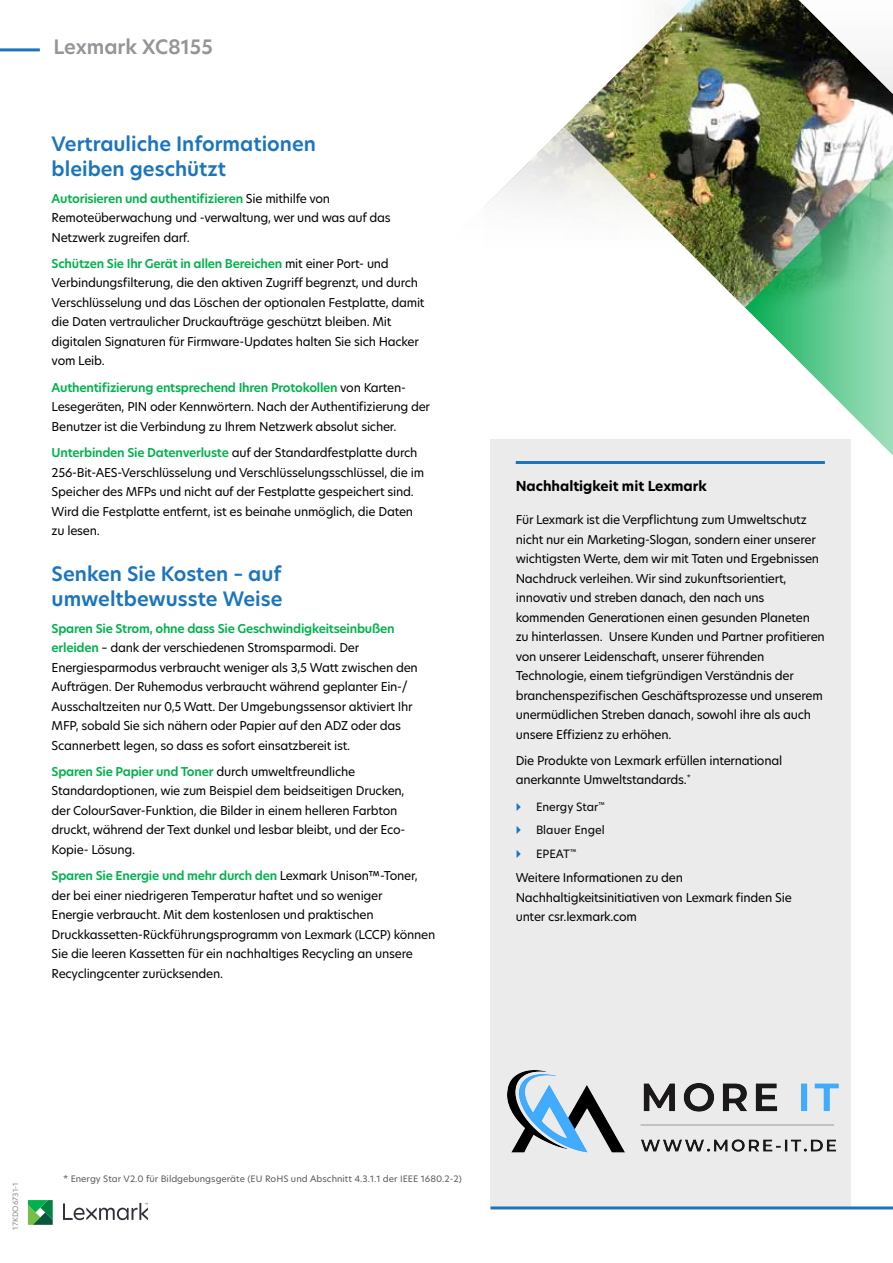
<style>
.page{position:relative;width:893px;height:1263px;background:#fff}
.page>*{position:absolute;margin:0;border:0;box-sizing:border-box;transform-origin:0 0}
.t1{font:600 19.5px/25.5px "TP Hero";color:#1c75bc}
.t2{font:600 19.5px "TP Hero";color:#939598}
.t3{font:700 13.5px "TP Hero";color:#000}
.t4{font:12px/19.5px "TP Hero";letter-spacing:-.02em;color:#000}
.t5{font:11.25px/23.9px "TP Hero";color:#000;text-align:justify}
.t6{font:8.7px "TP Hero";color:#58595b}
.t7{font:7.2px "TP Hero";color:#888a8c}
.s1{font-weight:600;color:#00b14c}
</style>
<div class="page">
<img style="left:715px;top:0;width:162px;height:127px">
<img style="left:775px;top:0;width:118px;height:117px">
<img style="left:564px;top:0;width:151px;height:127px">
<img style="left:484px;top:127px;width:409px;height:328px">
<div style="left:490px;top:439px;width:361px;height:767px;background:#ecebec"></div>
<svg style="left:63px;top:1203px;width:85px;height:17px"></svg>
<svg style="left:28px;top:1200px;width:25px;height:25px"></svg>
<hr style="left:0;top:48px;width:40px;height:3px;background:#1c75bc">
<hr style="left:490px;top:1206px;width:403px;height:3px;background:#1c75bc">
<hr style="left:516px;top:461px;width:309px;height:3px;background:#1c75bc">
<img style="left:507px;top:1070px;width:332px;height:83px">
<h1 class="t2" style="left:53px;top:33px;width:161px">Lexmark XC8155</h1>
<h1 class="t1" style="left:52px;top:131px;width:266px">Vertrauliche Informationen bleiben geschützt</h1>
<p class="t4" style="left:52px;top:188px;width:341px"><span class="s1">Autorisieren und authentifizieren</span> Sie mithilfe von<br>Remoteüberwachung und -verwaltung, wer und was auf das<br>Netzwerk zugreifen darf.</p>
<p class="t4" style="left:52px;top:254px;width:374px"><span class="s1">Schützen Sie Ihr Gerät in allen Bereichen</span> mit einer Port- und Verbindungsfilterung, die den aktiven Zugriff begrenzt, und durch Verschlüsselung und das Löschen der optionalen Festplatte, damit die Daten vertraulicher Druckaufträge geschützt bleiben. Mit digitalen Signaturen für Firmware-Updates halten Sie sich Hacker vom Leib.</p>
<p class="t4" style="left:52px;top:377px;width:380px"><span class="s1">Authentifizierung entsprechend Ihren Protokollen</span> von Karten-<br>Lesegeräten, PIN oder Kennwörtern. Nach der Authentifizierung der<br>Benutzer ist die Verbindung zu Ihrem Netzwerk absolut sicher.</p>
<p class="t4" style="left:52px;top:443px;width:374px"><span class="s1">Unterbinden Sie Datenverluste</span> auf der Standardfestplatte durch 256-Bit-AES-Verschlüsselung und Verschlüsselungsschlüssel, die im Speicher des MFPs und nicht auf der Festplatte gespeichert sind.<br>Wird die Festplatte entfernt, ist es beinahe unmöglich, die Daten zu lesen.</p>
<h1 class="t1" style="left:52px;top:561px;width:232px">Senken Sie Kosten – auf umweltbewusste Weise</h1>
<p class="t4" style="left:52px;top:618px;width:368px"><span class="s1">Sparen Sie Strom, ohne dass Sie Geschwindigkeitseinbußen erleiden</span> – dank der verschiedenen Stromsparmodi. Der Energiesparmodus verbraucht weniger als 3,5 Watt zwischen den Aufträgen. Der Ruhemodus verbraucht während geplanter Ein-/ Ausschaltzeiten nur 0,5 Watt. Der Umgebungssensor aktiviert Ihr MFP, sobald Sie sich nähern oder Papier auf den ADZ oder das Scannerbett legen, so dass es sofort einsatzbereit ist.</p>
<p class="t4" style="left:52px;top:761px;width:355px"><span class="s1">Sparen Sie Papier und Toner</span> durch umweltfreundliche Standardoptionen, wie zum Beispiel dem beidseitigen Drucken, der ColourSaver-Funktion, die Bilder in einem helleren Farbton druckt, während der Text dunkel und lesbar bleibt, und der Eco-Kopie- Lösung.</p>
<p class="t4" style="left:52px;top:866px;width:385px"><span class="s1">Sparen Sie Energie und mehr durch den</span> Lexmark Unison™-Toner, der bei einer niedrigeren Temperatur haftet und so weniger<br>Energie verbraucht. Mit dem kostenlosen und praktischen Druckkassetten-Rückführungsprogramm von Lexmark (LCCP) können Sie die leeren Kassetten für ein nachhaltiges Recycling an unsere Recyclingcenter zurücksenden.</p>
<p class="t3" style="left:516px;top:477px;width:193px">Nachhaltigkeit mit Lexmark</p>
<p class="t4" style="left:516px;top:510px;width:311px">Für Lexmark ist die Verpflichtung zum Umweltschutz nicht nur ein Marketing-Slogan, sondern einer unserer wichtigsten Werte, dem wir mit Taten und Ergebnissen Nachdruck verleihen. Wir sind zukunftsorientiert, innovativ und streben danach, den nach uns kommenden Generationen einen gesunden Planeten zu hinterlassen. Unsere Kunden und Partner profitieren von unserer Leidenschaft, unserer führenden Technologie, einem tiefgründigen Verständnis der branchenspezifischen Geschäftsprozesse und unserem unermüdlichen Streben danach, sowohl ihre als auch unsere Effizienz zu erhöhen.</p>
<p class="t4" style="left:516px;top:750px;width:268px">Die Produkte von Lexmark erfüllen international anerkannte Umweltstandards.<sup>*</sup></p>
<p class="t5" style="left:536px;top:794px;width:70px">Energy Star<sup>™ </sup>Blauer Engel EPEAT<sup>™</sup></p>
<p class="t4" style="left:516px;top:868px;width:277px">Weitere Informationen zu den<br>Nachhaltigkeitsinitiativen von Lexmark finden Sie unter csr.lexmark.com</p>
<p class="t7" style="left:10px;top:1230px;width:49px;rotate:-90deg">17KDO6731-1</p>
<p class="t6" style="left:63px;top:1172px;width:400px">* Energy Star V2.0 für Bildgebungsgeräte (EU RoHS und Abschnitt 4.3.1.1 der IEEE 1680.2-2)</p>
</div>
